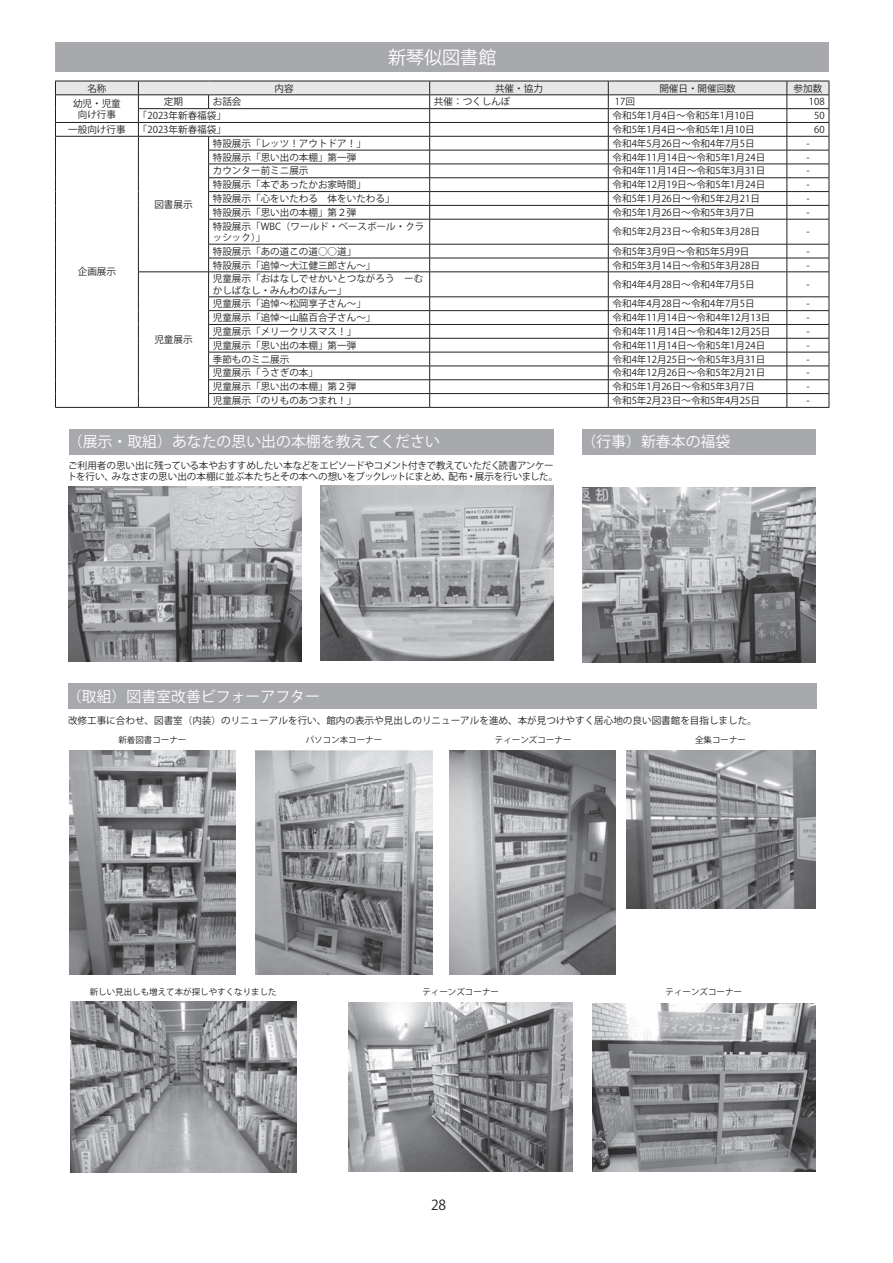
<style>
.page{position:relative;width:893px;height:1263px;background:#fff}
.page>*{position:absolute;margin:0;border:0;box-sizing:border-box;transform-origin:0 0}
.t1{font:18px "Koz Go Pro";color:#fff}
.t2{font:14.85px "Koz Go Pro";color:#fff}
.t3{font:13.8px "Koz Go Pro";color:#231f20}
.t4{font:9.6px/11.1px "Koz Go Pro";color:#231f20}
.t5{font:9.6px/11.1px "Koz Go Pro";letter-spacing:-.02em;color:#231f20}
.t6{font:8.55px "Koz Go Pro";color:#231f20}
</style>
<div class="page">
<img style="left:582px;top:487px;width:233px;height:175px">
<img style="left:69px;top:486px;width:233px;height:176px">
<img style="left:321px;top:486px;width:232px;height:175px">
<img style="left:349px;top:1003px;width:224px;height:168px">
<img style="left:70px;top:751px;width:166px;height:223px">
<img style="left:626px;top:750px;width:189px;height:158px">
<img style="left:592px;top:1003px;width:224px;height:169px">
<img style="left:450px;top:751px;width:166px;height:223px">
<img style="left:70px;top:1001px;width:227px;height:171px">
<svg style="left:55px;top:81px;width:775px;height:326px"></svg>
<hr style="left:55px;top:407px;width:83px;height:1px;background:#231f20">
<hr style="left:138px;top:407px;width:71px;height:1px;background:#231f20">
<hr style="left:209px;top:407px;width:221px;height:1px;background:#231f20">
<hr style="left:430px;top:407px;width:178px;height:1px;background:#231f20">
<hr style="left:608px;top:407px;width:179px;height:1px;background:#231f20">
<hr style="left:787px;top:407px;width:42px;height:1px;background:#231f20">
<div style="left:55px;top:43px;width:774px;height:29px;background:#a8a9ad"></div>
<div style="left:68px;top:683px;width:748px;height:26px;background:#a8a9ad"></div>
<div style="left:69px;top:429px;width:485px;height:25px;background:#a8a9ad"></div>
<div style="left:583px;top:429px;width:233px;height:25px;background:#a8a9ad"></div>
<img style="left:255px;top:751px;width:178px;height:223px">
<h1 class="t1" style="left:388px;top:46px;width:110px">新琴似図書館</h1>
<p class="t4" style="left:87px;top:83px;width:21px">名称</p>
<p class="t4" style="left:274px;top:83px;width:21px">内容</p>
<p class="t4" style="left:495px;top:83px;width:49px">共催・協力</p>
<p class="t4" style="left:659px;top:83px;width:78px">開催日・開催回数</p>
<p class="t4" style="left:794px;top:83px;width:30px">参加数</p>
<p class="t4" style="left:73px;top:98px;width:49px;text-align:center">幼児・児童向け行事</p>
<p class="t4" style="left:164px;top:97px;width:21px">定期</p>
<p class="t4" style="left:213px;top:97px;width:30px">お話会</p>
<p class="t4" style="left:434px;top:97px;width:78px">共催：つくしんぼ</p>
<p class="t4" style="left:615px;top:97px;width:22px">17回</p>
<p class="t4" style="left:809px;top:97px;width:17px">108</p>
<p class="t4" style="left:138px;top:110px;width:90px">「2023年新春福袋」</p>
<p class="t4" style="left:613px;top:110px;width:144px">令和5年1月4日～令和5年1月10日</p>
<p class="t4" style="left:814px;top:110px;width:12px">50</p>
<p class="t4" style="left:68px;top:124px;width:59px">一般向け行事</p>
<p class="t4" style="left:138px;top:124px;width:90px">「2023年新春福袋」</p>
<p class="t4" style="left:613px;top:124px;width:144px">令和5年1月4日～令和5年1月10日</p>
<p class="t4" style="left:814px;top:124px;width:12px">60</p>
<p class="t4" style="left:78px;top:267px;width:40px">企画展示</p>
<p class="t4" style="left:154px;top:199px;width:40px">図書展示</p>
<p class="t4" style="left:154px;top:334px;width:40px">児童展示</p>
<p class="t4" style="left:213px;top:138px;width:155px">特設展示「レッツ！アウトドア！」</p>
<p class="t4" style="left:613px;top:138px;width:144px">令和4年5月26日～令和4年7月5日</p>
<p class="t4" style="left:806px;top:138px;width:5px">-</p>
<p class="t4" style="left:213px;top:152px;width:145px">特設展示「思い出の本棚」第一弾</p>
<p class="t4" style="left:613px;top:152px;width:154px">令和4年11月14日～令和5年1月24日</p>
<p class="t4" style="left:806px;top:152px;width:5px">-</p>
<p class="t4" style="left:213px;top:166px;width:97px">カウンター前ミニ展示</p>
<p class="t4" style="left:613px;top:166px;width:154px">令和4年11月14日～令和5年3月31日</p>
<p class="t4" style="left:806px;top:166px;width:5px">-</p>
<p class="t4" style="left:213px;top:179px;width:155px">特設展示「本であったかお家時間」</p>
<p class="t4" style="left:613px;top:179px;width:154px">令和4年12月19日～令和5年1月24日</p>
<p class="t4" style="left:806px;top:179px;width:5px">-</p>
<p class="t4" style="left:213px;top:193px;width:183px">特設展示「心をいたわる　体をいたわる」</p>
<p class="t4" style="left:613px;top:193px;width:149px">令和5年1月26日～令和5年2月21日</p>
<p class="t4" style="left:806px;top:193px;width:5px">-</p>
<p class="t4" style="left:213px;top:207px;width:145px">特設展示「思い出の本棚」第２弾</p>
<p class="t4" style="left:613px;top:207px;width:144px">令和5年1月26日～令和5年3月7日</p>
<p class="t4" style="left:806px;top:207px;width:5px">-</p>
<p class="t4" style="left:213px;top:221px;width:213px">特設展示「WBC（ワールド・ベースボール・クラッシック）」</p>
<p class="t4" style="left:613px;top:226px;width:149px">令和5年2月23日～令和5年3月28日</p>
<p class="t4" style="left:806px;top:226px;width:5px">-</p>
<p class="t4" style="left:213px;top:246px;width:145px">特設展示「あの道この道○○道」</p>
<p class="t4" style="left:613px;top:246px;width:138px">令和5年3月9日～令和5年5月9日</p>
<p class="t4" style="left:806px;top:246px;width:5px">-</p>
<p class="t4" style="left:213px;top:260px;width:164px">特設展示「追悼～大江健三郎さん～」</p>
<p class="t4" style="left:613px;top:260px;width:149px">令和5年3月14日～令和5年3月28日</p>
<p class="t4" style="left:806px;top:260px;width:5px">-</p>
<p class="t4" style="left:213px;top:274px;width:212px">児童展示「おはなしでせかいとつながろう　ーむかしばなし・みんわのほんー」</p>
<p class="t4" style="left:613px;top:279px;width:144px">令和4年4月28日～令和4年7月5日</p>
<p class="t4" style="left:806px;top:279px;width:5px">-</p>
<p class="t4" style="left:213px;top:299px;width:155px">児童展示「追悼～松岡享子さん～」</p>
<p class="t4" style="left:613px;top:299px;width:144px">令和4年4月28日～令和4年7月5日</p>
<p class="t4" style="left:806px;top:299px;width:5px">-</p>
<p class="t4" style="left:213px;top:312px;width:164px">児童展示「追悼～山脇百合子さん～」</p>
<p class="t4" style="left:613px;top:312px;width:159px">令和4年11月14日～令和4年12月13日</p>
<p class="t4" style="left:806px;top:312px;width:5px">-</p>
<p class="t4" style="left:213px;top:326px;width:145px">児童展示「メリークリスマス！」</p>
<p class="t4" style="left:613px;top:326px;width:159px">令和4年11月14日～令和4年12月25日</p>
<p class="t4" style="left:806px;top:326px;width:5px">-</p>
<p class="t4" style="left:213px;top:340px;width:145px">児童展示「思い出の本棚」第一弾</p>
<p class="t4" style="left:613px;top:340px;width:154px">令和4年11月14日～令和5年1月24日</p>
<p class="t4" style="left:806px;top:340px;width:5px">-</p>
<p class="t4" style="left:213px;top:354px;width:78px">季節ものミニ展示</p>
<p class="t4" style="left:613px;top:354px;width:154px">令和4年12月25日～令和5年3月31日</p>
<p class="t4" style="left:806px;top:354px;width:5px">-</p>
<p class="t4" style="left:213px;top:368px;width:107px">児童展示「うさぎの本」</p>
<p class="t4" style="left:613px;top:368px;width:154px">令和4年12月26日～令和5年2月21日</p>
<p class="t4" style="left:806px;top:368px;width:5px">-</p>
<p class="t4" style="left:213px;top:381px;width:145px">児童展示「思い出の本棚」第２弾</p>
<p class="t4" style="left:613px;top:381px;width:144px">令和5年1月26日～令和5年3月7日</p>
<p class="t4" style="left:806px;top:381px;width:5px">-</p>
<p class="t4" style="left:213px;top:395px;width:145px">児童展示「のりものあつまれ！」</p>
<p class="t4" style="left:613px;top:395px;width:149px">令和5年2月23日～令和5年4月25日</p>
<p class="t4" style="left:806px;top:395px;width:5px">-</p>
<h2 class="t2" style="left:68px;top:432px;width:374px">（展示・取組）あなたの思い出の本棚を教えてください</h2>
<h2 class="t2" style="left:581px;top:432px;width:150px">（行事）新春本の福袋</h2>
<p class="t5" style="left:68px;top:460px;width:492px">ご利用者の思い出に残っている本やおすすめしたい本などをエピソードやコメント付きで教えていただく読書アンケートを行い、みなさまの思い出の本棚に並ぶ本たちとその本への想いをブックレットにまとめ、配布・展示を行いました。</p>
<h2 class="t2" style="left:67px;top:687px;width:254px">（取組）図書室改善ビフォーアフター</h2>
<p class="t4" style="left:68px;top:715px;width:690px">改修工事に合わせ、図書室（内装）のリニューアルを行い、館内の表示や見出しのリニューアルを進め、本が見つけやすく居心地の良い図書館を目指しました。</p>
<p class="t6" style="left:118px;top:734px;width:70px">新着図書コーナー</p>
<p class="t6" style="left:306px;top:734px;width:78px">パソコン本コーナー</p>
<p class="t6" style="left:495px;top:734px;width:78px">ティーンズコーナー</p>
<p class="t6" style="left:695px;top:734px;width:53px">全集コーナー</p>
<p class="t6" style="left:90px;top:986px;width:189px">新しい見出しも増えて本が探しやすくなりました</p>
<p class="t6" style="left:422px;top:986px;width:78px">ティーンズコーナー</p>
<p class="t6" style="left:665px;top:986px;width:78px">ティーンズコーナー</p>
<h3 class="t3" style="left:431px;top:1196px;width:17px">28</h3>
</div>
